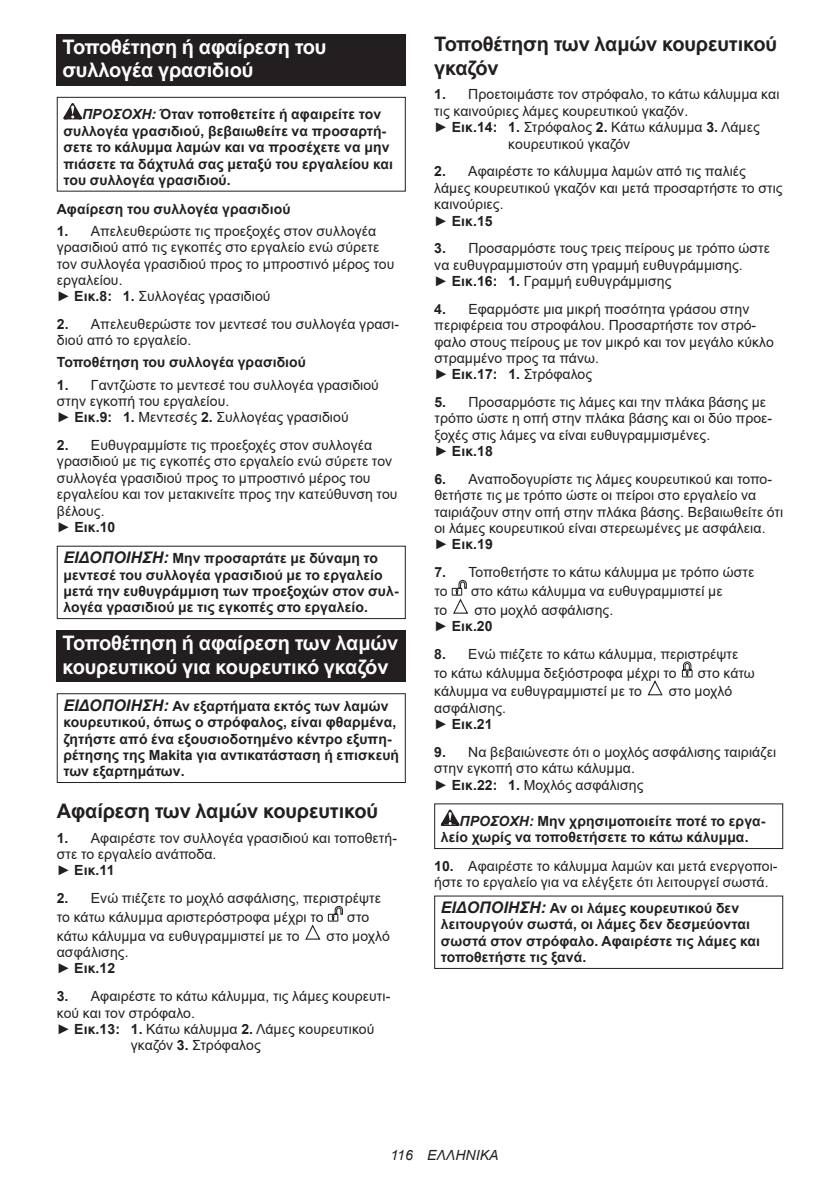
<style>
.page{position:relative;width:840px;height:1191px;background:#fff}
.page>*{position:absolute;margin:0;border:0;box-sizing:border-box;transform-origin:0 0}
.t1{font:700 20px/23.4px "Arial";letter-spacing:-.01em;color:#fff}
.t2{font:700 20px/23.4px "Arial";letter-spacing:-.01em;color:#231f20}
.t3{font:14px/16.4px "Arial";letter-spacing:.005em;color:#231f20}
.t4{font:700 14px/16.4px "Arial";letter-spacing:.005em;color:#231f20}
.t5{font:italic 14px "Arial";letter-spacing:.005em;color:#231f20}
.s1{font-style:italic}
.s2{font-weight:700}
.s3{font-style:italic;font-size:16px}
</style>
<div class="page">
<div style="left:57px;top:34px;width:348px;height:52px;background:#231f20"></div>
<svg style="left:63px;top:103px;width:19px;height:16px"></svg>
<div style="left:57px;top:97px;width:348px;height:95px;border:1px solid #231f20"></div>
<div style="left:57px;top:545px;width:348px;height:74px;border:1px solid #231f20"></div>
<div style="left:57px;top:630px;width:348px;height:52px;background:#231f20"></div>
<div style="left:57px;top:693px;width:348px;height:90px;border:1px solid #231f20"></div>
<svg style="left:327px;top:905px;width:16px;height:17px"></svg>
<svg style="left:305px;top:924px;width:16px;height:16px"></svg>
<svg style="left:451px;top:579px;width:18px;height:35px"></svg>
<svg style="left:681px;top:661px;width:11px;height:16px"></svg>
<svg style="left:647px;top:680px;width:16px;height:16px"></svg>
<svg style="left:440px;top:809px;width:19px;height:17px"></svg>
<div style="left:434px;top:803px;width:348px;height:46px;border:1px solid #231f20"></div>
<div style="left:434px;top:895px;width:348px;height:74px;border:1px solid #231f20"></div>
<h1 class="t1" style="left:62px;top:36px;width:265px">Τοποθέτηση ή αφαίρεση του συλλογέα γρασιδιού</h1>
<p class="t4" style="left:63px;top:106px;width:331px;text-indent:19px"><span class="s1">ΠΡΟΣΟΧΗ:</span> Όταν τοποθετείτε ή αφαιρείτε τον συλλογέα γρασιδιού, βεβαιωθείτε να προσαρτή&shy;σετε το κάλυμμα λαμών και να προσέχετε να μην πιάσετε τα δάχτυλά σας μεταξύ του εργαλείου και του συλλογέα γρασιδιού.</p>
<p class="t4" style="left:57px;top:201px;width:235px">Αφαίρεση του συλλογέα γρασιδιού</p>
<p class="t3" style="left:57px;top:222px;width:339px"><span class="s2">1.</span> Απελευθερώστε τις προεξοχές στον συλλογέα γρασιδιού από τις εγκοπές στο εργαλείο ενώ σύρετε τον συλλογέα γρασιδιού προς το μπροστινό μέρος του εργαλείου.<br>► <span class="s2">Εικ.8: 1.</span> Συλλογέας γρασιδιού</p>
<p class="t3" style="left:57px;top:316px;width:343px"><span class="s2">2.</span> Απελευθερώστε τον μεντεσέ του συλλογέα γρασι&shy;διού από το εργαλείο.</p>
<p class="t4" style="left:57px;top:354px;width:250px">Τοποθέτηση του συλλογέα γρασιδιού</p>
<p class="t3" style="left:57px;top:376px;width:323px"><span class="s2">1.</span> Γαντζώστε το μεντεσέ του συλλογέα γρασιδιού στην εγκοπή του εργαλείου.<br>► <span class="s2">Εικ.9: 1.</span> Μεντεσές <span class="s2">2.</span> Συλλογέας γρασιδιού</p>
<p class="t3" style="left:57px;top:437px;width:342px"><span class="s2">2.</span> Ευθυγραμμίστε τις προεξοχές στον συλλογέα γρασιδιού με τις εγκοπές στο εργαλείο ενώ σύρετε τον συλλογέα γρασιδιού προς το μπροστινό μέρος του εργαλείου και τον μετακινείτε προς την κατεύθυνση του βέλους.<br>► <span class="s2">Εικ.10</span></p>
<p class="t4" style="left:63px;top:550px;width:336px"><span class="s3">ΕΙΔΟΠΟΙΗΣΗ:</span> Μην προσαρτάτε με δύναμη το μεντεσέ του συλλογέα γρασιδιού με το εργαλείο μετά την ευθυγράμμιση των προεξοχών στον συλ&shy;λογέα γρασιδιού με τις εγκοπές στο εργαλείο.</p>
<h1 class="t1" style="left:62px;top:632px;width:337px">Τοποθέτηση ή αφαίρεση των λαμών κουρευτικού για κουρευτικό γκαζόν</h1>
<p class="t4" style="left:63px;top:698px;width:337px"><span class="s3">ΕΙΔΟΠΟΙΗΣΗ:</span> Αν εξαρτήματα εκτός των λαμών κουρευτικού, όπως ο στρόφαλος, είναι φθαρμένα, ζητήστε από ένα εξουσιοδοτημένο κέντρο εξυπη&shy;ρέτησης της Makita για αντικατάσταση ή επισκευή των εξαρτημάτων.</p>
<h1 class="t2" style="left:57px;top:799px;width:323px">Αφαίρεση των λαμών κουρευτικού</h1>
<p class="t3" style="left:57px;top:829px;width:341px"><span class="s2">1.</span> Αφαιρέστε τον συλλογέα γρασιδιού και τοποθετή&shy;στε το εργαλείο ανάποδα.<br>► <span class="s2">Εικ.11</span></p>
<p class="t3" style="left:57px;top:888px;width:325px;line-height:18.8px"><span class="s2">2.</span> Ενώ πιέζετε το μοχλό ασφάλισης, περιστρέψτε το κάτω κάλυμμα αριστερόστροφα μέχρι το</p>
<p class="t3" style="left:347px;top:908px;width:23px">στο</p>
<p class="t3" style="left:57px;top:927px;width:244px">κάτω κάλυμμα να ευθυγραμμιστεί με το</p>
<p class="t3" style="left:326px;top:927px;width:65px">στο μοχλό</p>
<p class="t3" style="left:57px;top:944px;width:73px">ασφάλισης. ► <span class="s2">Εικ.12</span></p>
<p class="t3" style="left:57px;top:988px;width:335px"><span class="s2">3.</span> Αφαιρέστε το κάτω κάλυμμα, τις λάμες κουρευτι-</p>
<p class="t3" style="left:57px;top:1004px;width:140px">κού και τον στρόφαλο.</p>
<p class="t3" style="left:57px;top:1020px;width:319px">► <span class="s2">Εικ.13: 1.</span> Κάτω κάλυμμα <span class="s2">2.</span> Λάμες κουρευτικού</p>
<p class="t3" style="left:131px;top:1037px;width:131px">γκαζόν <span class="s2">3.</span> Στρόφαλος</p>
<h1 class="t2" style="left:434px;top:33px;width:344px">Τοποθέτηση των λαμών κουρευτικού γκαζόν</h1>
<p class="t3" style="left:434px;top:86px;width:346px"><span class="s2">1.</span> Προετοιμάστε τον στρόφαλο, το κάτω κάλυμμα και</p>
<p class="t3" style="left:434px;top:103px;width:255px">τις καινούριες λάμες κουρευτικού γκαζόν.</p>
<p class="t3" style="left:434px;top:119px;width:327px">► <span class="s2">Εικ.14: 1.</span> Στρόφαλος <span class="s2">2.</span> Κάτω κάλυμμα <span class="s2">3.</span> Λάμες</p>
<p class="t3" style="left:508px;top:135px;width:123px">κουρευτικού γκαζόν</p>
<p class="t3" style="left:434px;top:163px;width:350px"><span class="s2">2.</span> Αφαιρέστε το κάλυμμα λαμών από τις παλιές λάμες κουρευτικού γκαζόν και μετά προσαρτήστε το στις καινούριες.<br>► <span class="s2">Εικ.15</span></p>
<p class="t3" style="left:434px;top:240px;width:337px"><span class="s2">3.</span> Προσαρμόστε τους τρεις πείρους με τρόπο ώστε να ευθυγραμμιστούν στη γραμμή ευθυγράμμισης.<br>► <span class="s2">Εικ.16: 1.</span> Γραμμή ευθυγράμμισης</p>
<p class="t3" style="left:434px;top:300px;width:341px"><span class="s2">4.</span> Εφαρμόστε μια μικρή ποσότητα γράσου στην περιφέρεια του στροφάλου. Προσαρτήστε τον στρό&shy;φαλο στους πείρους με τον μικρό και τον μεγάλο κύκλο στραμμένο προς τα πάνω.<br>► <span class="s2">Εικ.17: 1.</span> Στρόφαλος</p>
<p class="t3" style="left:434px;top:394px;width:339px"><span class="s2">5.</span> Προσαρμόστε τις λάμες και την πλάκα βάσης με τρόπο ώστε η οπή στην πλάκα βάσης και οι δύο προε&shy;ξοχές στις λάμες να είναι ευθυγραμμισμένες.<br>► <span class="s2">Εικ.18</span></p>
<p class="t3" style="left:434px;top:471px;width:350px"><span class="s2">6.</span> Αναποδογυρίστε τις λάμες κουρευτικού και τοπο&shy;θετήστε τις με τρόπο ώστε οι πείροι στο εργαλείο να ταιριάζουν στην οπή στην πλάκα βάσης. Βεβαιωθείτε ότι οι λάμες κουρευτικού είναι στερεωμένες με ασφάλεια.<br>► <span class="s2">Εικ.19</span></p>
<p class="t3" style="left:434px;top:563px;width:321px;line-height:18.8px"><span class="s2">7.</span> Τοποθετήστε το κάτω κάλυμμα με τρόπο ώστε το</p>
<p class="t3" style="left:471px;top:583px;width:253px">στο κάτω κάλυμμα να ευθυγραμμιστεί με</p>
<p class="t3" style="left:434px;top:601px;width:180px;text-indent:40px">στο μοχλό ασφάλισης. ► <span class="s2">Εικ.20</span></p>
<p class="t3" style="left:434px;top:644px;width:305px;line-height:18.8px"><span class="s2">8.</span> Ενώ πιέζετε το κάτω κάλυμμα, περιστρέψτε το κάτω κάλυμμα δεξιόστροφα μέχρι το</p>
<p class="t3" style="left:434px;top:601px;width:15px">το</p>
<p class="t3" style="left:697px;top:664px;width:58px">στο κάτω</p>
<p class="t3" style="left:434px;top:683px;width:209px">κάλυμμα να ευθυγραμμιστεί με το</p>
<p class="t3" style="left:668px;top:683px;width:65px">στο μοχλό</p>
<p class="t3" style="left:434px;top:699px;width:73px">ασφάλισης. ► <span class="s2">Εικ.21</span></p>
<p class="t3" style="left:434px;top:743px;width:343px"><span class="s2">9.</span> Να βεβαιώνεστε ότι ο μοχλός ασφάλισης ταιριάζει στην εγκοπή στο κάτω κάλυμμα.<br>► <span class="s2">Εικ.22: 1.</span> Μοχλός ασφάλισης</p>
<p class="t4" style="left:440px;top:813px;width:326px;text-indent:19px"><span class="s1">ΠΡΟΣΟΧΗ:</span> Μην χρησιμοποιείτε ποτέ το εργα&shy;λείο χωρίς να τοποθετήσετε το κάτω κάλυμμα.</p>
<p class="t3" style="left:434px;top:858px;width:345px"><span class="s2">10.</span> Αφαιρέστε το κάλυμμα λαμών και μετά ενεργοποι&shy;ήστε το εργαλείο για να ελέγξετε ότι λειτουργεί σωστά.</p>
<p class="t4" style="left:440px;top:900px;width:320px"><span class="s3">ΕΙΔΟΠΟΙΗΣΗ:</span> Αν οι λάμες κουρευτικού δεν λειτουργούν σωστά, οι λάμες δεν δεσμεύονται σωστά στον στρόφαλο. Αφαιρέστε τις λάμες και τοποθετήστε τις ξανά.</p>
<p class="t5" style="left:390px;top:1146px;width:110px">116 ΕΛΛΗΝΙΚΑ</p>
</div>
